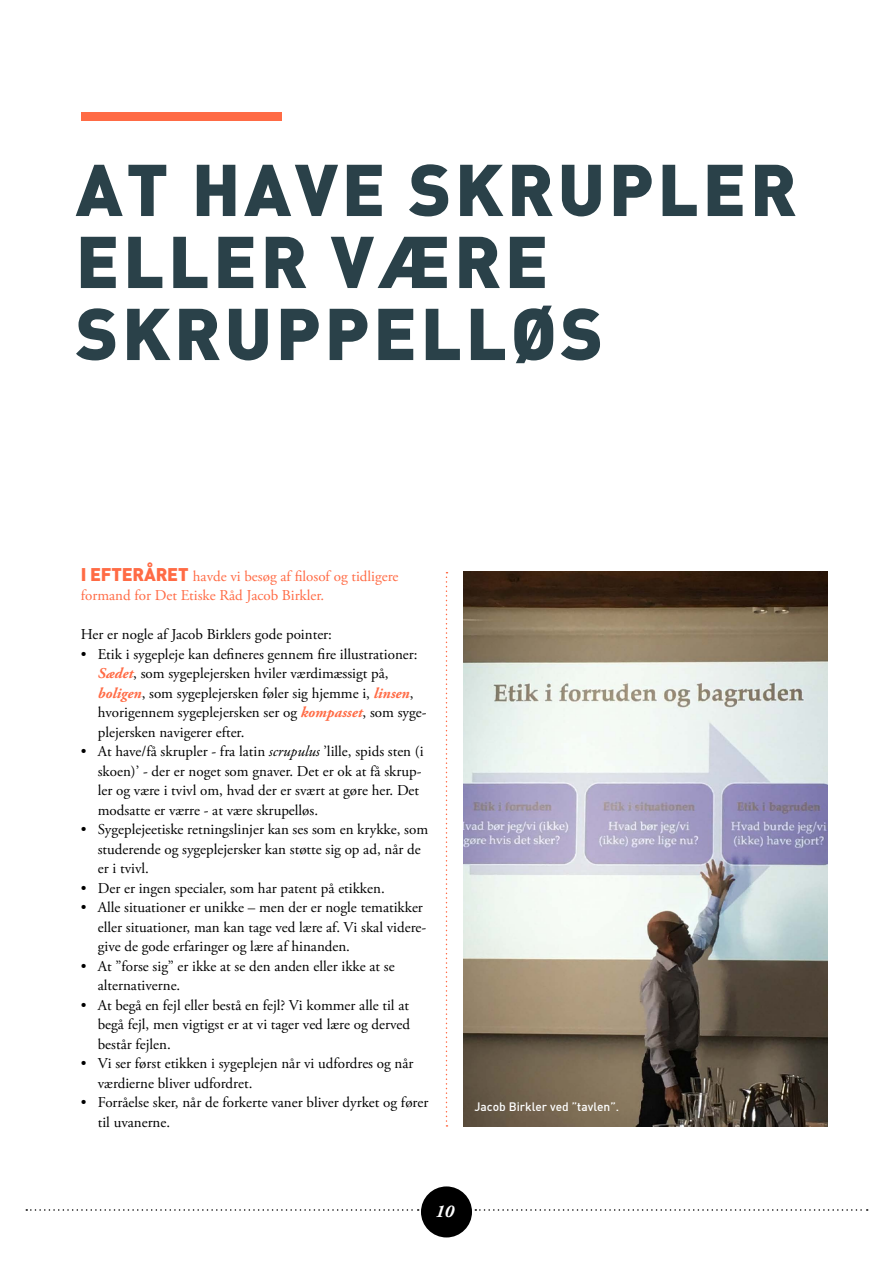
<style>
.page{position:relative;width:893px;height:1263px;background:#fff}
.page>*{position:absolute;margin:0;border:0;box-sizing:border-box;transform-origin:0 0}
.t1{font:900 72px/72px "DIN";letter-spacing:.05em;color:#2a4149}
.t2{font:italic 700 18px "Adobe Garamond Pro";color:#fff}
.t3{font:15px/19.5px "Adobe Garamond Pro";color:#000}
.t4{font:15px/19.5px "Adobe Garamond Pro";color:#ff6b45}
.t5{font:500 12px "DIN";color:#fff}
.s1{font-family:"DIN";font-weight:900;font-size:18px}
.s2{font-weight:700;font-style:italic;color:#ff6b45}
.s3{font-style:italic}
</style>
<div class="page">
<hr style="left:892px;top:0;width:1px;height:1263px;background:#e3ecc6">
<div style="left:421px;top:1186px;width:51px;height:51px;background:#000;border-radius:50%"></div>
<svg style="left:26px;top:1209px;width:393px;height:2px"></svg>
<svg style="left:475px;top:1209px;width:393px;height:2px"></svg>
<div style="left:81px;top:112px;width:200px;height:9px;background:#ff6b45"></div>
<img style="left:463px;top:572px;width:364px;height:555px">
<svg style="left:446px;top:572px;width:1px;height:555px"></svg>
<h1 class="t1" style="left:76px;top:150px;width:723px">AT HAVE SKRUPLER<br>ELLER VÆRE<br>SKRUPPELLØS</h1>
<p class="t4" style="left:81px;top:567px;width:319px"><span class="s1">I EFTERÅRET</span> havde vi besøg af filosof og tidligere formand for Det Etiske Råd Jacob Birkler.</p>
<p class="t3" style="left:81px;top:625px;width:253px">Her er nogle af Jacob Birklers gode pointer:</p>
<p class="t3" style="left:98px;top:645px;width:330px;text-indent:-17px">• Etik i sygepleje kan defineres gennem fire illustrationer:<br><span class="s2">Sædet</span>, som sygeplejersken hviler værdimæssigt på, <span class="s2">boligen</span>, som sygeplejersken føler sig hjemme i, <span class="s2">linsen</span>, hvorigennem sygeplejersken ser og <span class="s2">kompasset</span>, som syge&shy;plejersken navigerer efter.</p>
<p class="t3" style="left:98px;top:742px;width:327px;text-indent:-17px">• At have/få skrupler - fra latin <span class="s3">scrupulus</span> ’lille, spids sten (i skoen)’ - der er noget som gnaver. Det er ok at få skrup&shy;ler og være i tvivl om, hvad der er svært at gøre her. Det modsatte er værre - at være skrupelløs.</p>
<p class="t3" style="left:98px;top:820px;width:332px;text-indent:-17px">• Sygeplejeetiske retningslinjer kan ses som en krykke, som studerende og sygeplejersker kan støtte sig op ad, når de er i tvivl.</p>
<p class="t3" style="left:81px;top:879px;width:305px">• Der er ingen specialer, som har patent på etikken.</p>
<p class="t3" style="left:98px;top:898px;width:330px;text-indent:-17px">• Alle situationer er unikke – men der er nogle tematikker eller situationer, man kan tage ved lære af. Vi skal videre&shy;give de gode erfaringer og lære af hinanden.</p>
<p class="t3" style="left:98px;top:957px;width:298px;text-indent:-17px">• At ”forse sig” er ikke at se den anden eller ikke at se alternativerne.</p>
<p class="t3" style="left:98px;top:996px;width:314px;text-align:justify;text-indent:-17px">• At begå en fejl eller bestå en fejl? Vi kommer alle til at begå fejl, men vigtigst er at vi tager ved lære og derved består fejlen.</p>
<p class="t3" style="left:98px;top:1054px;width:317px;text-indent:-17px">• Vi ser først etikken i sygeplejen når vi udfordres og når værdierne bliver udfordret.</p>
<p class="t3" style="left:98px;top:1093px;width:332px;text-indent:-17px">• Forråelse sker, når de forkerte vaner bliver dyrket og fører til uvanerne.</p>
<p class="t5" style="left:475px;top:1099px;width:146px">Jacob Birkler ved ”tavlen”.</p>
<p class="t2" style="left:435px;top:1200px;width:20px">10</p>
</div>
